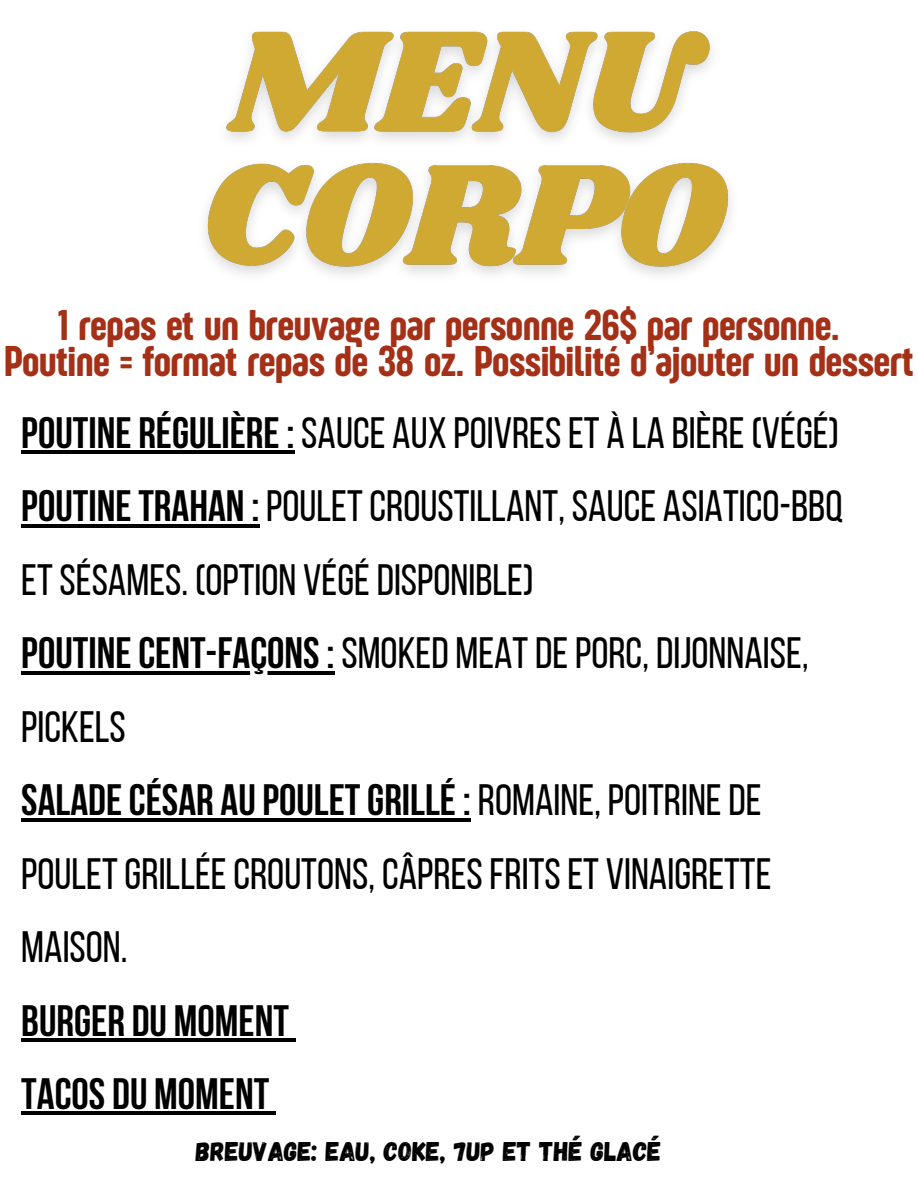
<style>
.page{position:relative;width:918px;height:1188px;background:#fff}
.page>*{position:absolute;margin:0;border:0;box-sizing:border-box;transform-origin:0 0}
.t1{font:44.55px/36px "Sugo Pro Display";color:#a43017;text-align:center}
.t2{font:43.8px/73.5px "Bebas Neue";color:#000;text-align:justify}
.t3{font:27px "Gagalin";color:#000}
.s1{font-weight:700}
</style>
<div class="page">
<img style="left:205px;top:31px;width:526px;height:244px">
<hr style="left:21px;top:451px;width:274px;height:3px;background:#000">
<hr style="left:21px;top:524px;width:239px;height:4px;background:#000">
<hr style="left:21px;top:671px;width:314px;height:4px;background:#000">
<hr style="left:21px;top:818px;width:442px;height:4px;background:#000">
<svg style="left:463px;top:818px;width:8px;height:4px"></svg>
<hr style="left:21px;top:1038px;width:268px;height:4px;background:#000">
<svg style="left:289px;top:1038px;width:7px;height:4px"></svg>
<hr style="left:21px;top:1111px;width:248px;height:4px;background:#000">
<svg style="left:269px;top:1111px;width:7px;height:4px"></svg>
<p class="t1" style="left:4px;top:307px;width:911px">1 repas et un breuvage par personne 26$ par personne.<br>Poutine = format repas de 38 oz. Possibilité d’ajouter un dessert</p>
<h2 class="t2" style="left:21px;top:400px;width:823px"><span class="s1">POUTINE RÉGULIÈRE:</span> SAUCE AUX POIVRESET À LA BIÈRE(VÉGÉ)<br><span class="s1">POUTINETRAHAN :</span> POULETCROUSTILLANT, SAUCE ASIATICO-BBQ ETSÉSAMES. (OPTION VÉGÉDISPONIBLE)</h2>
<h2 class="t2" style="left:21px;top:621px;width:789px;text-align:left"><span class="s1">POUTINECENT-FAÇONS:</span> SMOKED MEATDEPORC, DIJONNAISE,<br>PICKELS<br><span class="s1">SALADECÉSAR AUPOULETGRILLÉ :</span> ROMAINE, POITRINEDE<br>POULETGRILLÉECROUTONS, CÂPRESFRITSET VINAIGRETTE<br>MAISON.<br><span class="s1">BURGER DU MOMENT<br>TACOS DU MOMENT</span></h2>
<p class="t3" style="left:196px;top:1134px;width:467px">BREUVAGE: EAU, COKE, 7UP ET THÉ GLACÉ</p>
</div>
